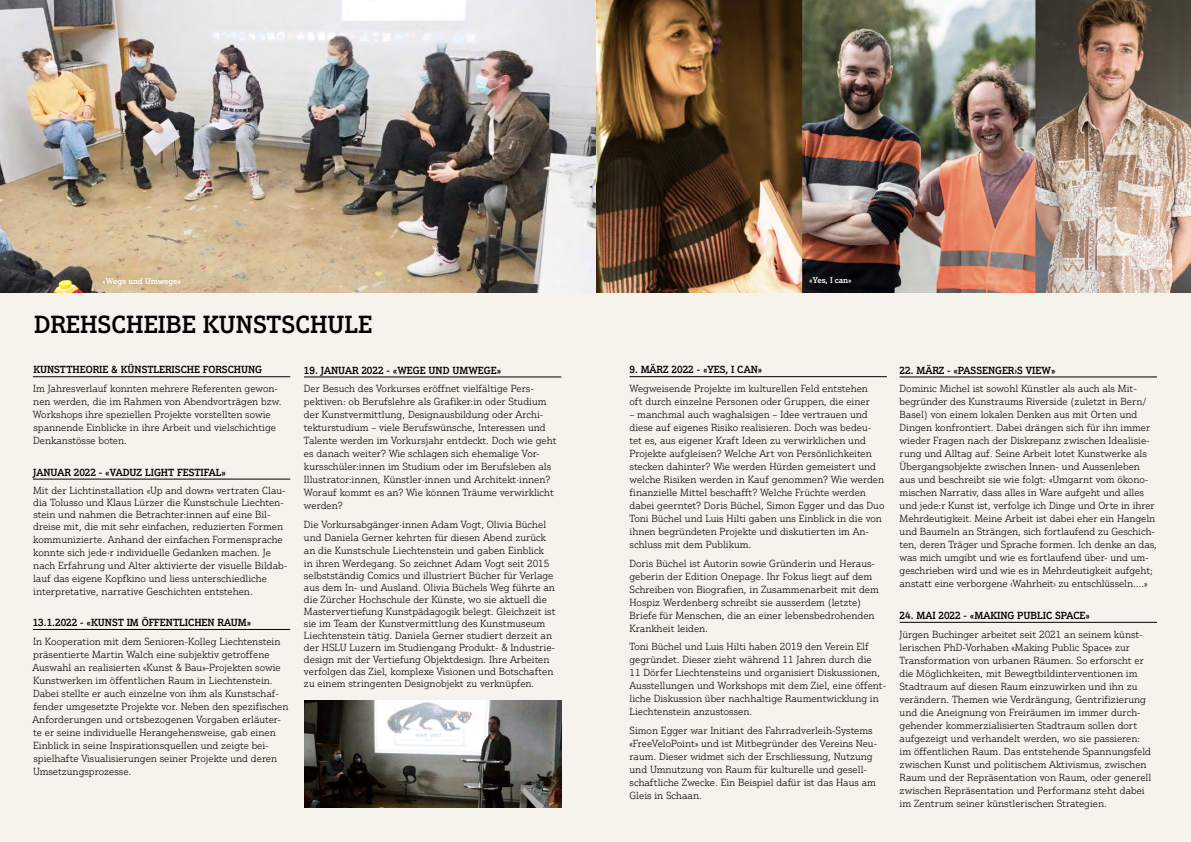
<style>
.page{position:relative;width:1191px;height:842px;background:#fff}
.page>*{position:absolute;margin:0;border:0;box-sizing:border-box;transform-origin:0 0}
.t1{font:500 24px "Justus Pro";color:#000}
.t2{font:300 10px/13px "Justus Pro";color:#000}
.t3{font:500 10px "Justus Pro";color:#000}
.t4{font:500 8px "Justus Pro";color:#fff}
</style>
<div class="page">
<div style="left:0;top:292px;width:1191px;height:550px;background:#f5f3ec"></div>
<hr style="left:899px;top:376px;width:258px;height:1px;background:#000">
<hr style="left:899px;top:622px;width:258px;height:1px;background:#000">
<img style="left:0;top:0;width:1191px;height:292px">
<hr style="left:33px;top:376px;width:257px;height:1px;background:#000">
<hr style="left:33px;top:479px;width:257px;height:1px;background:#000">
<hr style="left:33px;top:629px;width:257px;height:1px;background:#000">
<hr style="left:304px;top:376px;width:257px;height:1px;background:#000">
<hr style="left:629px;top:376px;width:258px;height:1px;background:#000">
<img style="left:305px;top:701px;width:256px;height:107px">
<p class="t4" style="left:102px;top:276px;width:80px">«Wege und Umwege»</p>
<h1 class="t1" style="left:34px;top:309px;width:340px">DREHSCHEIBE KUNSTSCHULE</h1>
<p class="t3" style="left:33px;top:363px;width:230px">KUNSTTHEORIE &amp; KÜNSTLERISCHE FORSCHUNG</p>
<p class="t2" style="left:33px;top:382px;width:250px">Im Jahresverlauf konnten mehrere Referenten gewon&shy;nen werden, die im Rahmen von Abendvorträgen bzw.<br>Workshops ihre speziellen Projekte vorstellten sowie spannende Einblicke in ihre Arbeit und vielschichtige Denkanstösse boten.</p>
<p class="t3" style="left:33px;top:466px;width:194px">JANUAR 2022 - «VADUZ LIGHT FESTIFAL»</p>
<p class="t2" style="left:33px;top:485px;width:254px;line-height:12px">Mit der Lichtinstallation «Up and down» vertraten Clau&shy;dia Tolusso und Klaus Lürzer die Kunstschule Liechten&shy;stein und nahmen die Betrachter:innen auf eine Bil&shy;dreise mit, die mit sehr einfachen, reduzierten Formen</p>
<p class="t2" style="left:33px;top:533px;width:256px">kommunizierte. Anhand der einfachen Formensprache konnte sich jede·r individuelle Gedanken machen. Je nach Erfahrung und Alter aktivierte der visuelle Bildab&shy;lauf das eigene Kopfkino und liess unterschiedliche interpretative, narrative Geschichten entstehen.</p>
<p class="t3" style="left:33px;top:616px;width:220px">13.1.2022 - «KUNST IM ÖFFENTLICHEN RAUM»</p>
<p class="t2" style="left:32px;top:635px;width:257px">In Kooperation mit dem Senioren-Kolleg Liechtenstein präsentierte Martin Walch eine subjektiv getroffene Auswahl an realisierten «Kunst &amp; Bau»-Projekten sowie Kunstwerken im öffentlichen Raum in Liechtenstein.<br>Dabei stellte er auch einzelne von ihm als Kunstschaf&shy;fender umgesetzte Projekte vor. Neben den spezifischen Anforderungen und ortsbezogenen Vorgaben erläuter&shy;te er seine individuelle Herangehensweise, gab einen Einblick in seine Inspirationsquellen und zeigte bei&shy;spielhafte Visualisierungen seiner Projekte und deren Umsetzungsprozesse.</p>
<p class="t3" style="left:304px;top:364px;width:199px">19. JANUAR 2022 - «WEGE UND UMWEGE»</p>
<p class="t2" style="left:304px;top:382px;width:254px">Der Besuch des Vorkurses eröffnet vielfältige Pers&shy;pektiven: ob Berufslehre als Grafiker:in oder Studium der Kunstvermittlung, Designausbildung oder Archi&shy;tekturstudium – viele Berufswünsche, Interessen und Talente werden im Vorkursjahr entdeckt. Doch wie geht es danach weiter? Wie schlagen sich ehemalige Vor&shy;kursschüler:innen im Studium oder im Berufsleben als Illustrator:innen, Künstler·innen und Architekt·innen?<br>Worauf kommt es an? Wie können Träume verwirklicht werden?</p>
<p class="t2" style="left:304px;top:518px;width:247px">Die Vorkursabgänger·innen Adam Vogt, Olivia Büchel und Daniela Gerner kehrten für diesen Abend zurück an die Kunstschule Liechtenstein und gaben Einblick in ihren Werdegang. So zeichnet Adam Vogt seit 2015</p>
<p class="t2" style="left:304px;top:569px;width:253px;line-height:12px">selbstständig Comics und illustriert Bücher für Verlage aus dem In- und Ausland. Olivia Büchels Weg führte an die Zürcher Hochschule der Künste, wo sie aktuell die Mastervertiefung Kunstpädagogik belegt. Gleichzeit ist sie im Team der Kunstvermittlung des Kunstmuseum Liechtenstein tätig. Daniela Gerner studiert derzeit an der HSLU Luzern im Studiengang Produkt- &amp; Industrie&shy;design mit der Vertiefung Objektdesign. Ihre Arbeiten verfolgen das Ziel, komplexe Visionen und Botschaften zu einem stringenten Designobjekt zu verknüpfen.</p>
<p class="t4" style="left:809px;top:275px;width:44px">«Yes, I can»</p>
<p class="t3" style="left:629px;top:363px;width:134px">9. MÄRZ 2022 - «YES, I CAN»</p>
<p class="t2" style="left:629px;top:382px;width:242px">Wegweisende Projekte im kulturellen Feld entstehen oft durch einzelne Personen oder Gruppen, die einer</p>
<p class="t2" style="left:629px;top:408px;width:256px">– manchmal auch waghalsigen – Idee vertrauen und diese auf eigenes Risiko realisieren. Doch was bedeu&shy;tet es, aus eigener Kraft Ideen zu verwirklichen und Projekte aufgleisen? Welche Art von Persönlichkeiten stecken dahinter? Wie werden Hürden gemeistert und welche Risiken werden in Kauf genommen? Wie werden finanzielle Mittel beschafft? Welche Früchte werden dabei geerntet? Doris Büchel, Simon Egger und das Duo Toni Büchel und Luis Hilti gaben uns Einblick in die von ihnen begründeten Projekte und diskutierten im An&shy;schluss mit dem Publikum.</p>
<p class="t2" style="left:629px;top:556px;width:251px">Doris Büchel ist Autorin sowie Gründerin und Heraus&shy;geberin der Edition Onepage. Ihr Fokus liegt auf dem Schreiben von Biografien, in Zusammenarbeit mit dem Hospiz Werdenberg schreibt sie ausserdem (letzte)<br>Briefe für Menschen, die an einer lebensbedrohenden Krankheit leiden.</p>
<p class="t2" style="left:629px;top:640px;width:258px">Toni Büchel und Luis Hilti haben 2019 den Verein Elf gegründet. Dieser zieht während 11 Jahren durch die<br>11 Dörfer Liechtensteins und organisiert Diskussionen, Ausstellungen und Workshops mit dem Ziel, eine öffent&shy;liche Diskussion über nachhaltige Raumentwicklung in Liechtenstein anzustossen.</p>
<p class="t2" style="left:629px;top:724px;width:249px">Simon Egger war Initiant des Fahrradverleih-Systems «FreeVeloPoint» und ist Mitbegründer des Vereins Neu&shy;raum. Dieser widmet sich der Erschliessung, Nutzung und Umnutzung von Raum für kulturelle und gesell&shy;schaftliche Zwecke. Ein Beispiel dafür ist das Haus am Gleis in Schaan.</p>
<p class="t3" style="left:899px;top:364px;width:157px">22. MÄRZ - «PASSENGER›S VIEW»</p>
<p class="t2" style="left:899px;top:382px;width:259px">Dominic Michel ist sowohl Künstler als auch als Mit&shy;begründer des Kunstraums Riverside (zuletzt in Bern/ Basel) von einem lokalen Denken aus mit Orten und Dingen konfrontiert. Dabei drängen sich für ihn immer wieder Fragen nach der Diskrepanz zwischen Idealisie&shy;rung und Alltag auf. Seine Arbeit lotet Kunstwerke als Übergangsobjekte zwischen Innen- und Aussenleben aus und beschreibt sie wie folgt: «Umgarnt vom ökono&shy;mischen Narrativ, dass alles in Ware aufgeht und alles und jede:r Kunst ist, verfolge ich Dinge und Orte in ihrer Mehrdeutigkeit. Meine Arbeit ist dabei eher ein Hangeln und Baumeln an Strängen, sich fortlaufend zu Geschich&shy;ten, deren Träger und Sprache formen. Ich denke an das, was mich umgibt und wie es fortlaufend über- und um&shy;geschrieben wird und wie es in Mehrdeutigkeit aufgeht; anstatt eine verborgene ‹Wahrheit› zu entschlüsseln....»</p>
<p class="t3" style="left:899px;top:609px;width:192px">24. MAI 2022 - «MAKING PUBLIC SPACE»</p>
<p class="t2" style="left:899px;top:627px;width:253px">Jürgen Buchinger arbeitet seit 2021 an seinem künst&shy;lerischen PhD-Vorhaben «Making Public Space» zur Transformation von urbanen Räumen. So erforscht er die Möglichkeiten, mit Bewegtbildinterventionen im Stadtraum auf diesen Raum einzuwirken und ihn zu verändern. Themen wie Verdrängung, Gentrifizierung und die Aneignung von Freiräumen im immer durch&shy;gehender kommerzialisierten Stadtraum sollen dort aufgezeigt und verhandelt werden, wo sie passieren: im öffentlichen Raum. Das entstehende Spannungsfeld zwischen Kunst und politischem Aktivismus, zwischen Raum und der Repräsentation von Raum, oder generell zwischen Repräsentation und Performanz steht dabei im Zentrum seiner künstlerischen Strategien.</p>
</div>
